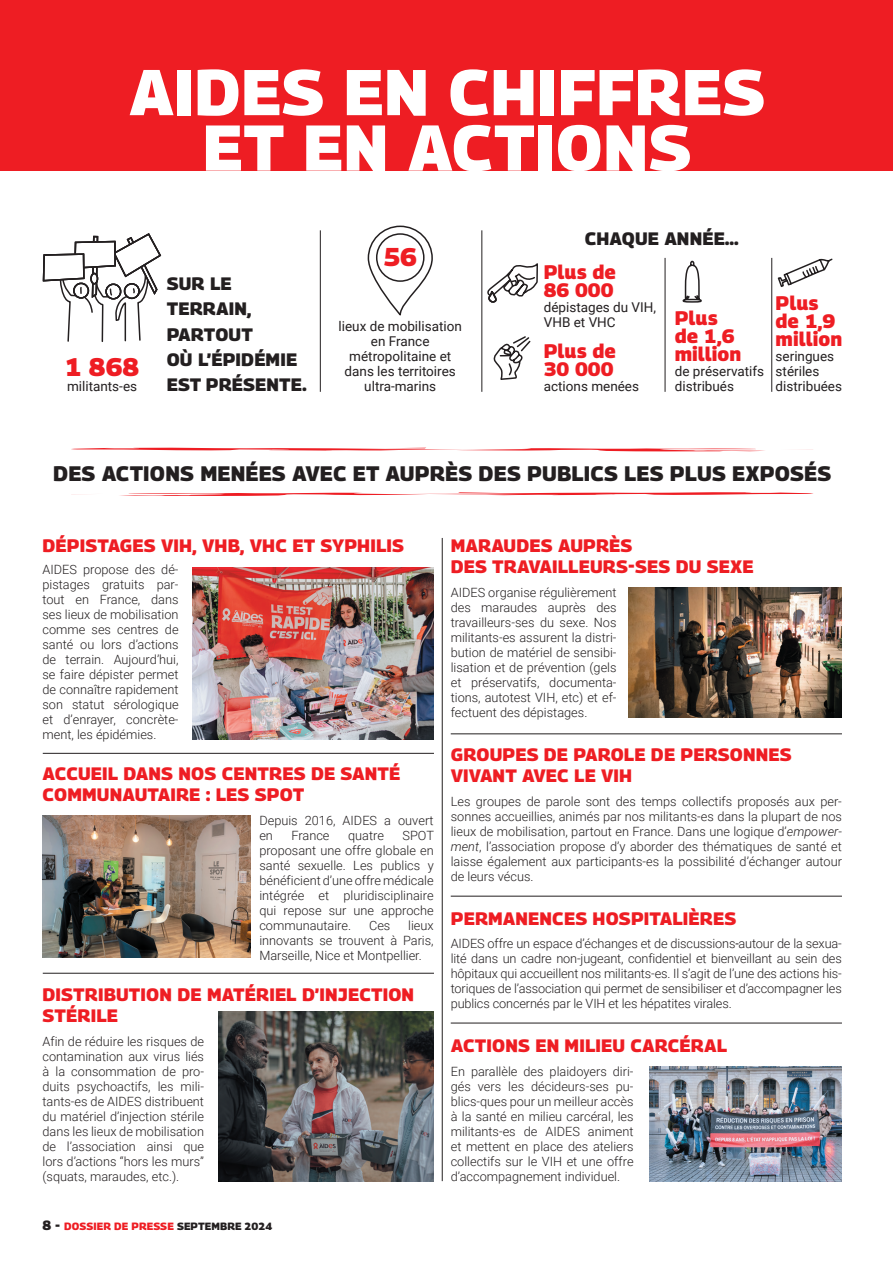
<style>
.page{position:relative;width:893px;height:1263px;background:#fff}
.page>*{position:absolute;margin:0;border:0;box-sizing:border-box;transform-origin:0 0}
.t1{font:900 64.5px/55.5px "Panorama";letter-spacing:.01em;color:#fff;text-align:center}
.t2{font:900 25.5px "Panorama";color:#ee1d23}
.t3{font:900 21px "Panorama";letter-spacing:.01em;color:#231f20}
.t4{font:900 19.5px/18px "Panorama";color:#ee1d23}
.t5{font:900 18px/21px "Panorama";letter-spacing:.01em;color:#ee1d23}
.t6{font:900 18px/25.2px "Panorama";letter-spacing:.01em;color:#231f20}
.t7{font:13.5px/15px "Roboto";color:#231f20}
.t8{font:300 12.75px/15px "Roboto";color:#231f20;text-align:justify}
.t9{font:900 10.5px "Panorama";letter-spacing:.01em;color:#ee1d23}
.s1{font-size:13.5px;color:#231f20}
.s2{color:#231f20}
.s3{font-style:italic}
</style>
<div class="page">
<hr style="left:892px;top:157px;width:1px;height:1106px;background:#f47d28">
<div style="left:0;top:0;width:893px;height:170px;background:#ee1d23"></div>
<svg style="left:42px;top:225px;width:791px;height:271px"></svg>
<hr style="left:442px;top:538px;width:1px;height:643px;background:#231f20">
<hr style="left:451px;top:1023px;width:391px;height:1px;background:#231f20">
<hr style="left:451px;top:896px;width:391px;height:1px;background:#231f20">
<hr style="left:451px;top:733px;width:391px;height:1px;background:#231f20">
<hr style="left:43px;top:753px;width:391px;height:1px;background:#231f20">
<hr style="left:43px;top:973px;width:391px;height:1px;background:#231f20">
<img style="left:192px;top:567px;width:242px;height:172px">
<img style="left:628px;top:588px;width:214px;height:129px">
<img style="left:650px;top:1066px;width:192px;height:115px">
<img style="left:43px;top:815px;width:207px;height:143px">
<img style="left:219px;top:1011px;width:215px;height:170px">
<h1 class="t1" style="left:129px;top:60px;width:638px">AIDES EN CHIFFRES<br>ET EN ACTIONS</h1>
<h2 class="t2" style="left:65px;top:346px;width:76px">1 868</h2>
<p class="t7" style="left:67px;top:378px;width:72px">militants-es</p>
<h3 class="t6" style="left:167px;top:270px;width:142px">SUR LE<br>TERRAIN,<br>PARTOUT<br>OÙ L’ÉPIDÉMIE<br>EST PRÉSENTE.</h3>
<h2 class="t2" style="left:383px;top:236px;width:35px">56</h2>
<p class="t7" style="left:339px;top:318px;width:125px;text-align:center">lieux de mobilisation en France métropolitaine et dans les territoires ultra-marins</p>
<h3 class="t6" style="left:585px;top:224px;width:156px">CHAQUE ANNÉE…</h3>
<h3 class="t4" style="left:544px;top:261px;width:74px">Plus de<br>86 000</h3>
<p class="t7" style="left:544px;top:299px;width:114px">dépistages du VIH,<br>VHB et VHC</p>
<h3 class="t4" style="left:675px;top:308px;width:68px">Plus de 1,6 million</h3>
<p class="t7" style="left:675px;top:363px;width:91px">de préservatifs distribués</p>
<h3 class="t4" style="left:544px;top:341px;width:74px">Plus de<br>30 000</h3>
<p class="t7" style="left:544px;top:378px;width:97px">actions menées</p>
<h3 class="t4" style="left:776px;top:293px;width:68px">Plus de 1,9 million</h3>
<p class="t7" style="left:776px;top:348px;width:68px">seringues stériles distribuées</p>
<h3 class="t3" style="left:53px;top:457px;width:780px">DES ACTIONS MENÉES AVEC ET AUPRÈS DES PUBLICS LES PLUS EXPOSÉS</h3>
<h3 class="t5" style="left:43px;top:534px;width:363px">DÉPISTAGES VIH, VHB, VHC ET SYPHILIS</h3>
<p class="t8" style="left:43px;top:561px;width:138px">AIDES propose des dé&shy;pistages gratuits par&shy;tout en France, dans ses lieux de mobilisation comme ses centres de santé ou lors d’actions de terrain. Aujourd’hui, se faire dépister permet de connaître rapidement son statut sérologique et d’enrayer, concrète&shy;ment, les épidémies.</p>
<h3 class="t5" style="left:43px;top:762px;width:359px">ACCUEIL DANS NOS CENTRES DE SANTÉ<br>COMMUNAUTAIRE : LES SPOT</h3>
<p class="t8" style="left:259px;top:812px;width:176px">Depuis 2016, AIDES a ouvert en</p>
<p class="t8" style="left:259px;top:827px;width:176px;text-indent:143px">SPOT proposant une offre globale en santé sexuelle. Les publics y bénéficient d’une offre médicale intégrée et pluridisciplinaire qui repose sur une approche communautaire.</p>
<p class="t8" style="left:291px;top:827px;width:40px">France</p>
<p class="t8" style="left:348px;top:827px;width:37px">quatre</p>
<p class="t8" style="left:259px;top:917px;width:176px;text-indent:149px">lieux innovants se trouvent à Paris, Marseille, Nice et Montpellier.</p>
<h3 class="t5" style="left:43px;top:982px;width:373px">DISTRIBUTION DE MATÉRIEL D’INJECTION<br>STÉRILE</h3>
<p class="t8" style="left:43px;top:1033px;width:163px">Afin de réduire les risques de contamination aux virus liés à la consommation de pro&shy;duits psychoactifs, les mili&shy;tants-es de AIDES distribuent du matériel d’injection stérile dans les lieux de mobilisation de l’association ainsi que lors d’actions “hors les murs” (squats, maraudes, etc.).</p>
<p class="t8" style="left:369px;top:917px;width:23px">Ces</p>
<p class="t9" style="left:43px;top:1217px;width:231px"><span class="s1">8 -</span> DOSSIER DE PRESSE <span class="s2">SEPTEMBRE 2024</span></p>
<h3 class="t5" style="left:451px;top:534px;width:304px">MARAUDES AUPRÈS<br>DES TRAVAILLEURS-SES DU SEXE</h3>
<p class="t8" style="left:451px;top:585px;width:167px">AIDES organise régulièrement des maraudes auprès des travailleurs-ses du sexe. Nos militants-es assurent la distri&shy;bution de matériel de sensibi&shy;lisation et de prévention (gels et préservatifs, documenta&shy;tions, autotest VIH, etc) et ef&shy;fectuent des dépistages.</p>
<h3 class="t5" style="left:451px;top:743px;width:342px">GROUPES DE PAROLE DE PERSONNES<br>VIVANT AVEC LE VIH</h3>
<p class="t8" style="left:451px;top:794px;width:393px">Les groupes de parole sont des temps collectifs proposés aux per&shy;sonnes accueillies, animés par nos militants-es dans la plupart de nos lieux de mobilisation, partout en France. Dans une logique d’<span class="s3">empower&shy;ment</span>, l’association propose d’y aborder des thématiques de santé et laisse également aux participants-es la possibilité d’échanger autour de leurs vécus.</p>
<h3 class="t5" style="left:451px;top:907px;width:287px">PERMANENCES HOSPITALIÈRES</h3>
<p class="t8" style="left:451px;top:936px;width:393px">AIDES offre un espace d’échanges et de discussions autour de la sexua&shy;lité dans un cadre non-jugeant, confidentiel et bienveillant au sein des hôpitaux qui accueillent nos militants-es. Il s’agit de l’une des actions his&shy;toriques de l’association qui permet de sensibiliser et d’accompagner les publics concernés par le VIH et les hépatites virales.</p>
<h3 class="t5" style="left:451px;top:1034px;width:278px">ACTIONS EN MILIEU CARCÉRAL</h3>
<p class="t8" style="left:451px;top:1063px;width:184px">En parallèle des plaidoyers diri&shy;gés vers les décideurs-ses pu&shy;blics-ques pour un meilleur accès à la santé en milieu carcéral, les militants-es de AIDES animent et mettent en place des ateliers collectifs sur le VIH et une offre d’accompagnement individuel.</p>
</div>
